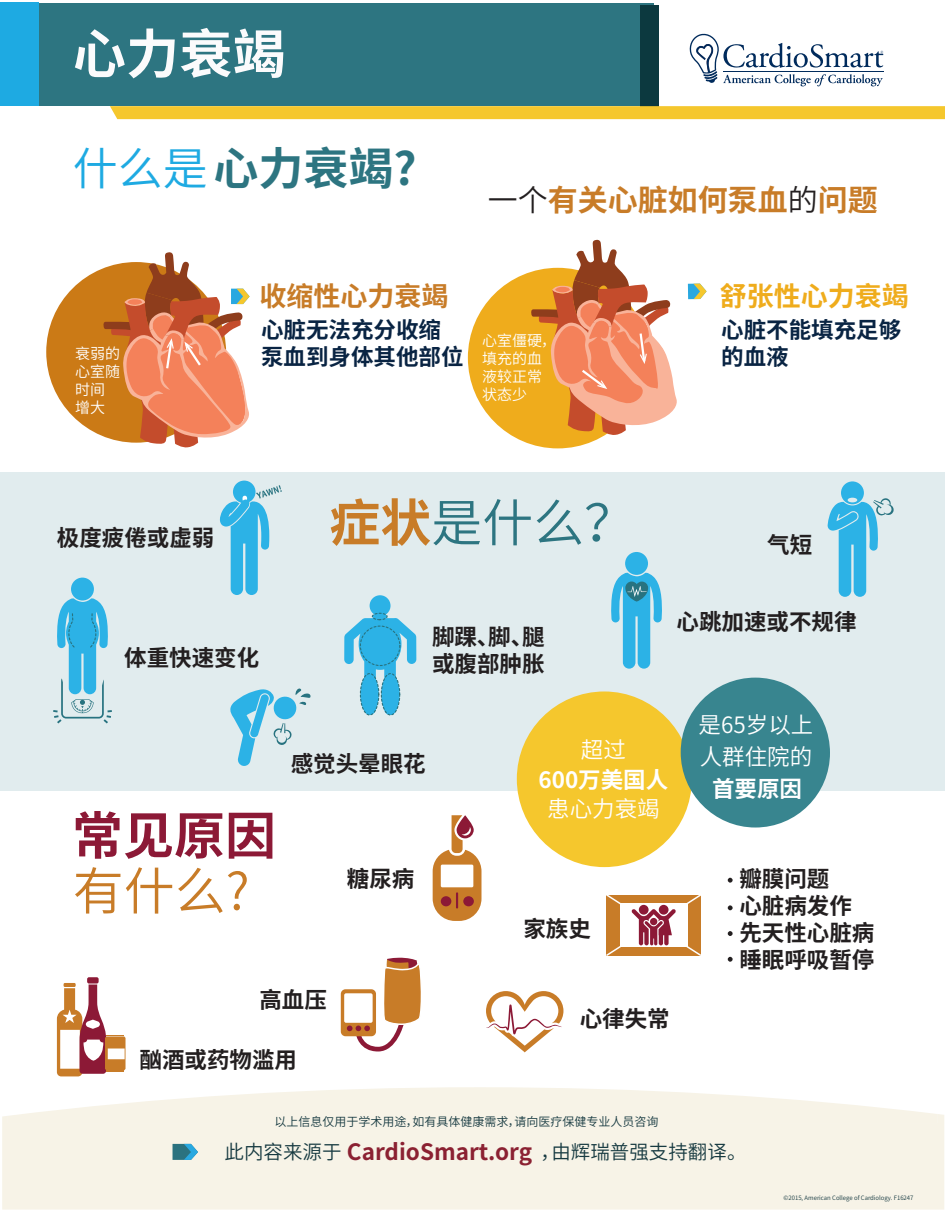
<style>
.page{position:relative;width:945px;height:1215px;background:#fff}
.page>*{position:absolute;margin:0;border:0;box-sizing:border-box;transform-origin:0 0}
.t1{font:700 53.25px "Source Han Sans CN";color:#fbfbfc}
.t2{font:51px "Source Han Sans CN";color:#2d7581}
.t3{font:700 51px "Source Han Sans CN";color:#8c1936}
.t4{font:51px "Source Han Sans CN";color:#c87c28}
.t5{font:700 45px "Source Han Sans CN";color:#2d7581}
.t6{font:700 30px "Source Han Sans CN";color:#c87c28}
.t7{font:700 27px "Source Han Sans CN";color:#c87c28}
.t8{font:700 27px "Source Han Sans CN";color:#efac1c}
.t9{font:700 22.5px/27px "Source Han Sans CN";color:#231f20}
.t10{font:700 22.5px/27px "Source Han Sans CN";color:#092443}
.t11{font:22.5px/31.5px "Source Han Sans CN";color:#fff}
.t12{font:700 22.5px "Source Han Sans CN";color:#8b2132}
.t13{font:700 22.5px "Source Han Sans CN";color:#fff}
.t14{font:19.5px "Source Han Sans CN";color:#173a41}
.t15{font:15px/18px "Source Han Sans CN";color:#fff}
.t16{font:12px "Source Han Sans CN";color:#173a41}
.t17{font:6px "Source Han Sans CN";color:#173a41}
.s1{font-weight:400;color:#1eaae2}
.s2{font-weight:400;color:#231f20}
.s3{font-weight:700;color:#c87c28}
</style>
<div class="page">
<div style="left:2px;top:1114px;width:942px;height:96px;background:#f7f3e7"></div>
<svg style="left:8px;top:1087px;width:930px;height:36px"></svg>
<div style="left:22px;top:3px;width:632px;height:103px;background:#2d7581"></div>
<div style="left:0;top:2px;width:39px;height:104px;background:#1eaae2"></div>
<div style="left:640px;top:5px;width:18px;height:104px;background:#0c393f"></div>
<svg style="left:110px;top:106px;width:835px;height:13px;background:#f5c730"></svg>
<svg style="left:689px;top:33px;width:194px;height:53px"></svg>
<hr style="left:723px;top:71px;width:160px;height:1px;background:#002b5c">
<div style="left:46px;top:262px;width:180px;height:181px;background:#cb7a16;border-radius:50%"></div>
<div style="left:0;top:472px;width:945px;height:319px;background:#e1ecee"></div>
<div style="left:517px;top:691px;width:175px;height:176px;background:#f5c72d;border-radius:50%"></div>
<div style="left:681px;top:678px;width:149px;height:150px;background:#38858f;border-radius:50%"></div>
<div style="left:341px;top:989px;width:35px;height:47px;background:#c87c28;border-radius:5px"></div>
<svg style="left:347px;top:957px;width:74px;height:95px"></svg>
<div style="left:344px;top:993px;width:29px;height:30px;background:#fff;border-radius:2px"></div>
<div style="left:233px;top:481px;width:23px;height:22px;background:#2cb2e6;border-radius:50%"></div>
<svg style="left:220px;top:485px;width:62px;height:110px"></svg>
<div style="left:370px;top:595px;width:21px;height:21px;background:#2cb2e6;border-radius:50%"></div>
<svg style="left:344px;top:618px;width:72px;height:96px"></svg>
<div style="left:360px;top:626px;width:40px;height:40px;border:1px dashed #287380;border-radius:50%"></div>
<div style="left:360px;top:674px;width:19px;height:41px;background:#2cb2e6;border-radius:50%"></div>
<div style="left:360px;top:673px;width:19px;height:43px;border:1px dashed #287380;border-radius:50%"></div>
<div style="left:381px;top:674px;width:19px;height:41px;background:#2cb2e6;border-radius:50%"></div>
<div style="left:381px;top:673px;width:19px;height:43px;border:1px dashed #287380;border-radius:50%"></div>
<div style="left:372px;top:613px;width:15px;height:7px;background:#2cb2e6;border-radius:50%"></div>
<div style="left:372px;top:613px;width:16px;height:7px;border:1px dashed #287380;border-radius:50%"></div>
<svg style="left:827px;top:481px;width:67px;height:116px"></svg>
<svg style="left:230px;top:688px;width:81px;height:78px"></svg>
<div style="left:625px;top:552px;width:23px;height:23px;background:#2cb2e6;border-radius:50%"></div>
<svg style="left:611px;top:573px;width:51px;height:96px"></svg>
<div style="left:71px;top:578px;width:23px;height:23px;background:#2cb2e6;border-radius:50%"></div>
<svg style="left:57px;top:977px;width:69px;height:99px"></svg>
<svg style="left:103px;top:252px;width:147px;height:196px"></svg>
<div style="left:468px;top:268px;width:180px;height:180px;background:#efac1c;border-radius:50%"></div>
<svg style="left:531px;top:239px;width:176px;height:197px"></svg>
<svg style="left:173px;top:1144px;width:25px;height:16px"></svg>
<svg style="left:433px;top:815px;width:49px;height:106px"></svg>
<svg style="left:486px;top:991px;width:77px;height:61px"></svg>
<div style="left:606px;top:895px;width:95px;height:61px;background:#c87c28"></div>
<div style="left:620px;top:903px;width:67px;height:44px;background:#fff"></div>
<svg style="left:606px;top:895px;width:15px;height:10px"></svg>
<svg style="left:687px;top:895px;width:14px;height:11px"></svg>
<svg style="left:606px;top:946px;width:15px;height:10px"></svg>
<svg style="left:686px;top:944px;width:15px;height:12px"></svg>
<div style="left:639px;top:905px;width:10px;height:10px;background:#8c1936;border-radius:50%"></div>
<div style="left:659px;top:905px;width:10px;height:10px;background:#8c1936;border-radius:50%"></div>
<svg style="left:631px;top:909px;width:45px;height:36px"></svg>
<svg style="left:53px;top:598px;width:59px;height:125px"></svg>
<svg style="left:728px;top:878px;width:5px;height:5px"></svg>
<svg style="left:728px;top:905px;width:5px;height:5px"></svg>
<svg style="left:728px;top:931px;width:5px;height:5px"></svg>
<svg style="left:728px;top:957px;width:5px;height:5px"></svg>
<h1 class="t1" style="left:73px;top:24px;width:214px">心力衰竭</h1>
<h3 class="t5" style="left:73px;top:143px;width:345px"><span class="s1">什么是</span>心力衰竭?</h3>
<h3 class="t6" style="left:488px;top:183px;width:391px"><span class="s2">一个</span>有关心脏如何泵血<span class="s2">的</span>问题</h3>
<p class="t15" style="left:75px;top:345px;width:46px">衰弱的心室随时间增大</p>
<p class="t7" style="left:260px;top:281px;width:190px">收缩性心力衰竭</p>
<p class="t10" style="left:261px;top:317px;width:204px">心脏无法充分收缩泵血到身体其他部位</p>
<p class="t15" style="left:482px;top:331px;width:76px">心室僵硬，填充的血液较正常状态少</p>
<p class="t8" style="left:720px;top:281px;width:190px">舒张性心力衰竭</p>
<p class="t10" style="left:721px;top:317px;width:182px">心脏不能填充足够的血液</p>
<p class="t9" style="left:57px;top:524px;width:159px">极度疲倦或虚弱</p>
<h2 class="t2" style="left:329px;top:494px;width:307px"><span class="s3">症状</span>是什么？</h2>
<p class="t9" style="left:767px;top:531px;width:46px">气短</p>
<p class="t9" style="left:124px;top:645px;width:136px">体重快速变化</p>
<h2 class="t3" style="left:72px;top:807px;width:205px">常见原因</h2>
<h2 class="t4" style="left:73px;top:862px;width:178px">有什么?</h2>
<p class="t9" style="left:432px;top:624px;width:114px">脚踝、脚、腿或腹部肿胀</p>
<p class="t9" style="left:677px;top:609px;width:181px">心跳加速或不规律</p>
<p class="t9" style="left:291px;top:751px;width:136px">感觉头晕眼花</p>
<p class="t9" style="left:347px;top:866px;width:69px">糖尿病</p>
<p class="t11" style="left:699px;top:709px;width:116px">是65岁以上人群住院的</p>
<p class="t11" style="left:581px;top:735px;width:46px">超过</p>
<p class="t11" style="left:547px;top:793px;width:114px">患心力衰竭</p>
<p class="t13" style="left:539px;top:767px;width:131px">600万美国人</p>
<p class="t13" style="left:712px;top:776px;width:91px">首要原因</p>
<p class="t9" style="left:523px;top:916px;width:69px">家族史</p>
<p class="t9" style="left:739px;top:866px;width:136px">瓣膜问题<br>心脏病发作先天性心脏病睡眠呼吸暂停</p>
<p class="t9" style="left:259px;top:987px;width:69px">高血压</p>
<p class="t9" style="left:140px;top:1047px;width:159px">酗酒或药物滥用</p>
<p class="t9" style="left:580px;top:1006px;width:91px">心律失常</p>
<p class="t16" style="left:274px;top:1115px;width:385px">以上信息仅用于学术用途，如有具体健康需求，请向医疗保健专业人员咨询</p>
<p class="t14" style="left:225px;top:1141px;width:118px">此内容来源于</p>
<p class="t14" style="left:540px;top:1141px;width:208px">，由辉瑞普强支持翻译。</p>
<p class="t12" style="left:347px;top:1139px;width:187px">CardioSmart.org</p>
<p class="t17" style="left:784px;top:1194px;width:132px">©2015, American College of Cardiology. F16247</p>
</div>
